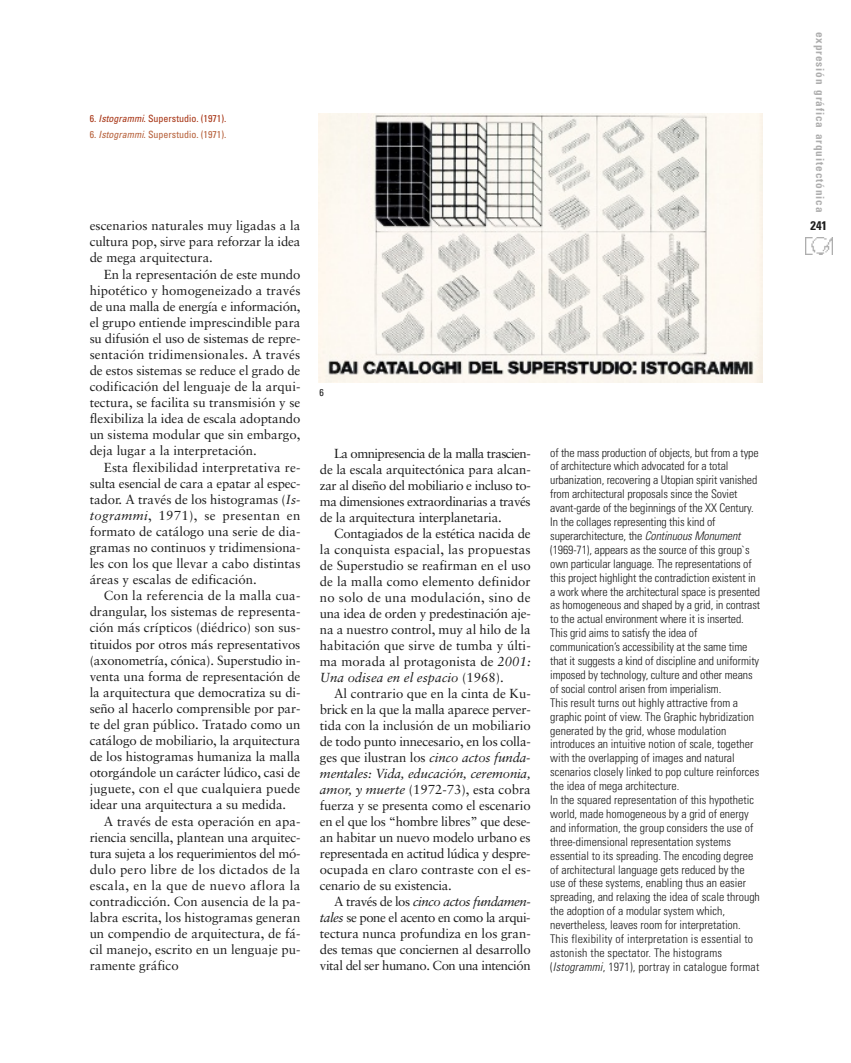
<style>
.page{position:relative;width:851px;height:1063px;background:#fff}
.page>*{position:absolute;margin:0;border:0;box-sizing:border-box;transform-origin:0 0}
.t1{font:13.12px "Sabon";letter-spacing:-.005em;color:#1c1c1c}
.t2{font:13.12px "Sabon";letter-spacing:.015em;color:#1c1c1c}
.t3{font:13.12px "Sabon";letter-spacing:-.025em;color:#1c1c1c}
.t4{font:13.12px "Sabon";letter-spacing:-.03em;color:#1c1c1c}
.t5{font:13.12px "Sabon";letter-spacing:-.035em;color:#1c1c1c}
.t6{font:italic 13.12px "Sabon";letter-spacing:-.015em;color:#1c1c1c}
.t7{font:13.12px "Sabon";letter-spacing:.03em;color:#1c1c1c}
.t8{font:13.12px "Sabon";letter-spacing:-.04em;color:#1c1c1c}
.t9{font:italic 13.12px "Sabon";letter-spacing:-.035em;color:#1c1c1c}
.t10{font:13.12px "Sabon";letter-spacing:.02em;color:#1c1c1c}
.t11{font:13.12px "Sabon";letter-spacing:.025em;color:#1c1c1c}
.t12{font:700 condensed 12.5px "Univers";color:#1c1c1c}
.t13{font:300 condensed 11.88px/13.9px "Univers";color:#1c1c1c}
.t14{font:700 condensed 11.25px "Univers";letter-spacing:.08em;color:#aeaeae}
.t15{font:condensed 10px "Univers";color:#a63212}
.t16{font:condensed 10px "Univers";color:#b6603a}
.t17{font:condensed 10px "Univers";color:#1c1c1c}
.s1{font-style:italic}
.s2{font-style:normal}
</style>
<div class="page">
<img style="left:805px;top:237px;width:27px;height:18px">
<img style="left:318px;top:114px;width:444px;height:269px">
<p class="t15" style="left:90px;top:115px;width:138px">6. <span class="s1">Istogrammi.</span>Superstudio. (1971).</p>
<p class="t16" style="left:90px;top:131px;width:138px">6. <span class="s1">Istogrammi.</span>Superstudio. (1971).</p>
<p class="t14" style="left:824px;top:32px;width:182px;rotate:90deg">expresión gráfica arquitectónica</p>
<p class="t1" style="left:90px;top:220px;width:212px">escenarios naturales muy ligadas a la</p>
<p class="t12" style="left:810px;top:220px;width:18px">241</p>
<p class="t1" style="left:90px;top:237px;width:212px">cultura pop, sirve para reforzar la idea</p>
<p class="t1" style="left:90px;top:253px;width:125px">de mega arquitectura.</p>
<p class="t1" style="left:104px;top:269px;width:198px">En la representación de este mundo</p>
<p class="t1" style="left:90px;top:285px;width:212px">hipotético y homogeneizado a través</p>
<p class="t1" style="left:90px;top:301px;width:212px">de una malla de energía e información,</p>
<p class="t1" style="left:90px;top:317px;width:212px">el grupo entiende imprescindible para</p>
<p class="t1" style="left:90px;top:333px;width:212px">su difusión el uso de sistemas de repre-</p>
<p class="t2" style="left:90px;top:349px;width:212px">sentación tridimensionales. A través</p>
<p class="t1" style="left:90px;top:365px;width:212px">de estos sistemas se reduce el grado de</p>
<p class="t1" style="left:90px;top:381px;width:212px">codificación del lenguaje de la arqui-</p>
<p class="t1" style="left:90px;top:397px;width:212px">tectura, se facilita su transmisión y se</p>
<p class="t1" style="left:90px;top:413px;width:212px">flexibiliza la idea de escala adoptando</p>
<p class="t1" style="left:90px;top:430px;width:212px">un sistema modular que sin embargo,</p>
<p class="t1" style="left:90px;top:446px;width:168px">deja lugar a la interpretación.</p>
<p class="t1" style="left:104px;top:462px;width:198px">Esta flexibilidad interpretativa re-</p>
<p class="t1" style="left:90px;top:478px;width:212px">sulta esencial de cara a epatar al espec-</p>
<p class="t1" style="left:90px;top:494px;width:212px">tador. A través de los histogramas (<span class="s1">Is-</span></p>
<p class="t7" style="left:90px;top:510px;width:212px"><span class="s1">togrammi</span>, 1971), se presentan en</p>
<p class="t1" style="left:90px;top:526px;width:212px">formato de catálogo una serie de dia-</p>
<p class="t1" style="left:90px;top:542px;width:212px">gramas no continuos y tridimensiona-</p>
<p class="t1" style="left:90px;top:558px;width:212px">les con los que llevar a cabo distintas</p>
<p class="t1" style="left:90px;top:574px;width:168px">áreas y escalas de edificación.</p>
<p class="t2" style="left:104px;top:590px;width:198px">Con la referencia de la malla cua-</p>
<p class="t1" style="left:90px;top:607px;width:212px">drangular, los sistemas de representa-</p>
<p class="t1" style="left:90px;top:623px;width:212px">ción más crípticos (diédrico) son sus-</p>
<p class="t1" style="left:90px;top:639px;width:212px">tituidos por otros más representativos</p>
<p class="t1" style="left:90px;top:655px;width:212px">(axonometría, cónica). Superstudio in-</p>
<p class="t1" style="left:90px;top:671px;width:212px">venta una forma de representación de</p>
<p class="t1" style="left:90px;top:687px;width:212px">la arquitectura que democratiza su di-</p>
<p class="t1" style="left:90px;top:703px;width:212px">seño al hacerlo comprensible por par-</p>
<p class="t1" style="left:90px;top:719px;width:212px">te del gran público. Tratado como un</p>
<p class="t1" style="left:90px;top:735px;width:212px">catálogo de mobiliario, la arquitectura</p>
<p class="t1" style="left:90px;top:751px;width:212px">de los histogramas humaniza la malla</p>
<p class="t1" style="left:90px;top:767px;width:212px">otorgándole un carácter lúdico, casi de</p>
<p class="t1" style="left:90px;top:784px;width:212px">juguete, con el que cualquiera puede</p>
<p class="t1" style="left:90px;top:800px;width:198px">idear una arquitectura a su medida.</p>
<p class="t1" style="left:104px;top:816px;width:198px">A través de esta operación en apa-</p>
<p class="t1" style="left:90px;top:832px;width:212px">riencia sencilla, plantean una arquitec-</p>
<p class="t3" style="left:90px;top:848px;width:212px">tura sujeta a los requerimientos del mó-</p>
<p class="t10" style="left:90px;top:864px;width:212px">dulo pero libre de los dictados de la</p>
<p class="t7" style="left:90px;top:880px;width:212px">escala, en la que de nuevo aflora la</p>
<p class="t1" style="left:90px;top:896px;width:212px">contradicción. Con ausencia de la pa-</p>
<p class="t1" style="left:90px;top:912px;width:212px">labra escrita, los histogramas generan</p>
<p class="t1" style="left:90px;top:928px;width:212px">un compendio de arquitectura, de fá-</p>
<p class="t1" style="left:90px;top:944px;width:212px">cil manejo, escrito en un lenguaje pu-</p>
<p class="t1" style="left:90px;top:960px;width:90px">ramente gráfico</p>
<p class="t17" style="left:319px;top:389px;width:6px">6</p>
<p class="t13" style="left:550px;top:446px;width:211px">of the mass production of objects, but from a type of architecture which advocated for a total urbanization, recovering a Utopian spirit vanished from architectural proposals since the Soviet avant-garde of the beginnings of the XX Century.<br>In the collages representing this kind of superarchitecture, the <span class="s1">ContinuousMonument </span>(1969-71), appears as the source of this group`s own particular language. The representations of this project highlight the contradiction existent in a work where the architectural space is presented as homogeneous and shaped by a grid, in contrast to the actual environment where it is inserted.<br>This grid aims to satisfy the idea of communication’s accessibility at the same time that it suggests a kind of discipline and uniformity imposed by technology, culture and other means of social control arisen from imperialism.<br>This result turns out highly attractive from a graphic point of view. The Graphic hybridization generated by the grid, whose modulation introduces an intuitive notion of scale, together with the overlapping of images and natural scenarios closely linked to pop culture reinforces the idea of mega architecture.<br>In the squared representation of this hypothetic world, made homogeneous by a grid of energy and information, the group considers the use of three-dimensional representation systems essential to its spreading. The encoding degree of architectural language gets reduced by the use of these systems, enabling thus an easier spreading, and relaxing the idea of scale through the adoption of a modular system which, nevertheless, leaves room for interpretation.<br>This flexibility of interpretation is essential to astonish the spectator. The histograms (<span class="s1">Istogrammi</span>, 1971), portray in catalogue format</p>
<p class="t8" style="left:334px;top:448px;width:198px">La omnipresencia de la malla trascien-</p>
<p class="t1" style="left:320px;top:464px;width:212px">de la escala arquitectónica para alcan-</p>
<p class="t4" style="left:320px;top:480px;width:212px">zar al diseño del mobiliario e incluso to-</p>
<p class="t5" style="left:320px;top:496px;width:212px">ma dimensiones extraordinarias a través</p>
<p class="t1" style="left:320px;top:512px;width:183px">de la arquitectura interplanetaria.</p>
<p class="t1" style="left:334px;top:528px;width:198px">Contagiados de la estética nacida de</p>
<p class="t2" style="left:320px;top:544px;width:212px">la conquista espacial, las propuestas</p>
<p class="t1" style="left:320px;top:560px;width:212px">de Superstudio se reafirman en el uso</p>
<p class="t1" style="left:320px;top:576px;width:212px">de la malla como elemento definidor</p>
<p class="t11" style="left:320px;top:592px;width:212px">no solo de una modulación, sino de</p>
<p class="t1" style="left:320px;top:608px;width:212px">una idea de orden y predestinación aje-</p>
<p class="t1" style="left:320px;top:624px;width:212px">na a nuestro control, muy al hilo de la</p>
<p class="t1" style="left:320px;top:640px;width:212px">habitación que sirve de tumba y últi-</p>
<p class="t1" style="left:320px;top:656px;width:212px">ma morada al protagonista de <span class="s1">2001:</span></p>
<p class="t6" style="left:320px;top:672px;width:185px">Una odisea en el espacio <span class="s2">(1968).</span></p>
<p class="t1" style="left:334px;top:688px;width:198px">Al contrario que en la cinta de Ku-</p>
<p class="t1" style="left:320px;top:704px;width:212px">brick en la que la malla aparece perver-</p>
<p class="t1" style="left:320px;top:720px;width:212px">tida con la inclusión de un mobiliario</p>
<p class="t1" style="left:320px;top:736px;width:212px">de todo punto innecesario, en los colla-</p>
<p class="t1" style="left:320px;top:752px;width:212px">ges que ilustran los <span class="s1">cinco actos funda-</span></p>
<p class="t6" style="left:320px;top:768px;width:212px">mentales: Vida, educación, ceremonia,</p>
<p class="t1" style="left:320px;top:784px;width:212px"><span class="s1">amor, y muerte</span> (1972-73), esta cobra</p>
<p class="t1" style="left:320px;top:800px;width:212px">fuerza y se presenta como el escenario</p>
<p class="t1" style="left:320px;top:816px;width:212px">en el que los “hombre libres” que dese-</p>
<p class="t1" style="left:320px;top:832px;width:212px">an habitar un nuevo modelo urbano es</p>
<p class="t3" style="left:320px;top:848px;width:212px">representada en actitud lúdica y despre-</p>
<p class="t1" style="left:320px;top:864px;width:212px">ocupada en claro contraste con el es-</p>
<p class="t1" style="left:320px;top:880px;width:133px">cenario de su existencia.</p>
<p class="t9" style="left:334px;top:896px;width:198px"><span class="s2">A través de los</span> cinco actos fundamen-</p>
<p class="t5" style="left:320px;top:912px;width:212px"><span class="s1">tales</span> se pone el acento en como la arqui-</p>
<p class="t1" style="left:320px;top:928px;width:212px">tectura nunca profundiza en los gran-</p>
<p class="t1" style="left:320px;top:944px;width:212px">des temas que conciernen al desarrollo</p>
<p class="t4" style="left:320px;top:961px;width:212px">vital del ser humano. Con una intención</p>
</div>
